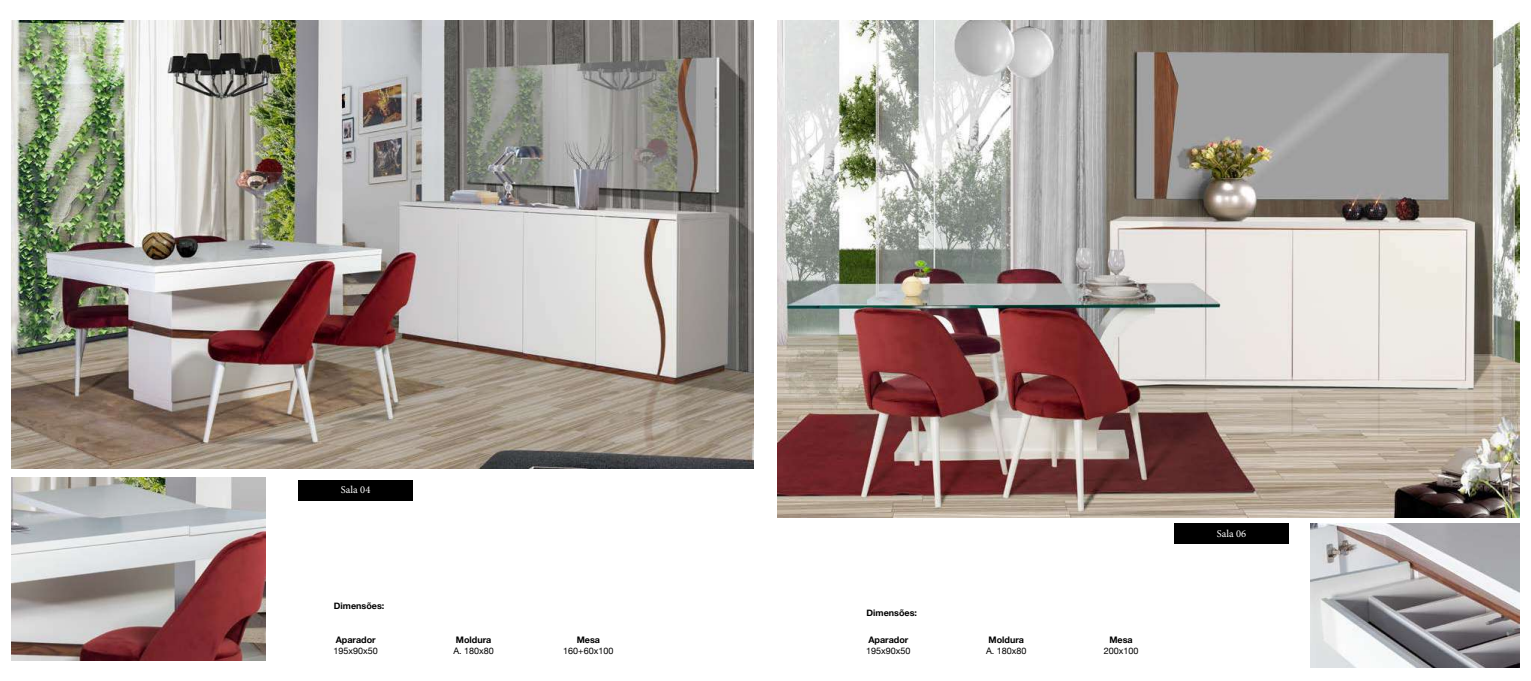
<style>
.page{position:relative;width:1531px;height:681px;background:#fff}
.page>*{position:absolute;margin:0;border:0;box-sizing:border-box;transform-origin:0 0}
.t1{font:10.5px "Minion Pro";color:#fff}
.t2{font:700 9px "Helvetica Neue";color:#000}
.t3{font:9px "Helvetica Neue";color:#000}
</style>
<div class="page">
<img style="left:12px;top:20px;width:742px;height:448px">
<img style="left:777px;top:20px;width:742px;height:497px">
<img style="left:12px;top:477px;width:254px;height:183px">
<img style="left:1311px;top:523px;width:208px;height:143px">
<div style="left:298px;top:479px;width:115px;height:21px;background:#000"></div>
<div style="left:1174px;top:523px;width:114px;height:20px;background:#000"></div>
<p class="t1" style="left:341px;top:482px;width:31px">Sala 04</p>
<p class="t2" style="left:334px;top:598px;width:52px">Dimensões:</p>
<p class="t2" style="left:336px;top:632px;width:41px">Aparador</p>
<p class="t3" style="left:333px;top:643px;width:46px">195x90x50</p>
<p class="t2" style="left:456px;top:632px;width:37px">Moldura</p>
<p class="t3" style="left:453px;top:643px;width:42px">A. 180x80</p>
<p class="t2" style="left:577px;top:632px;width:25px">Mesa</p>
<p class="t3" style="left:563px;top:643px;width:52px">160+60x100</p>
<p class="t2" style="left:866px;top:605px;width:52px">Dimensões:</p>
<p class="t2" style="left:868px;top:632px;width:41px">Aparador</p>
<p class="t3" style="left:866px;top:643px;width:46px">195x90x50</p>
<p class="t2" style="left:988px;top:632px;width:37px">Moldura</p>
<p class="t3" style="left:986px;top:643px;width:42px">A. 180x80</p>
<p class="t2" style="left:1109px;top:632px;width:25px">Mesa</p>
<p class="t3" style="left:1103px;top:643px;width:36px">200x100</p>
<p class="t1" style="left:1217px;top:526px;width:31px">Sala 06</p>
</div>
